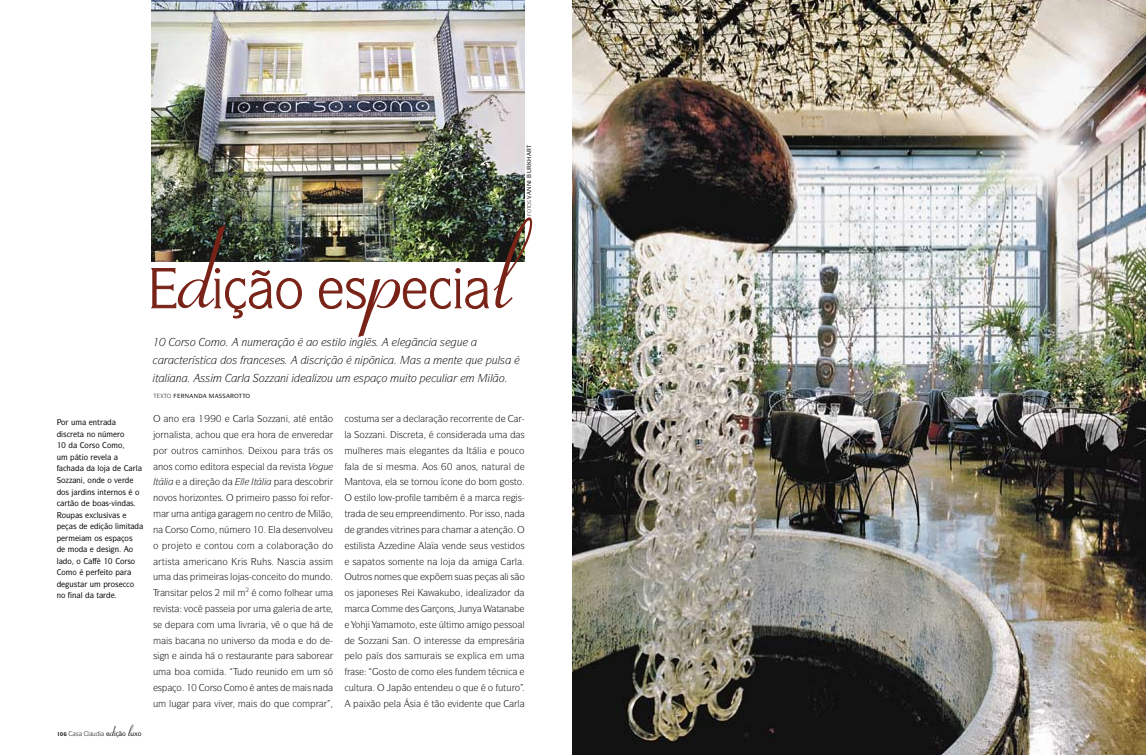
<style>
.page{position:relative;width:1146px;height:755px;background:#fff}
.page>*{position:absolute;margin:0;border:0;box-sizing:border-box;transform-origin:0 0}
.t1{font:129.2px "Coronet LT Std";color:#792318}
.t2{font:16.1px "Coronet LT Std";color:#000;scale:1.05 1}
.t3{font:italic 11px "ITC Symbol Std";color:#000}
.t4{font:9.5px "ITC Symbol Std";color:#000}
.t5{font:500 8px "ITC Symbol Std";color:#000;scale:.95 1}
.t6{font:6.5px "ITC Symbol Std";color:#000}
.t7{font:500 5.7px "ITC Symbol Std";color:#000}
.t8{font:5.7px "ITC Symbol Std";color:#000}
.t9{font:5px "ITC Symbol Std";color:#000}
</style>
<div class="page">
<img style="left:573px;top:0;width:572px;height:754px">
<img style="left:152px;top:0;width:372px;height:261px">
<svg style="left:430px;top:189px;width:4px;height:5px"></svg>
<svg style="left:429px;top:160px;width:6px;height:16px"></svg>
<svg style="left:151px;top:268px;width:26px;height:40px"></svg>
<svg style="left:402px;top:268px;width:87px;height:41px"></svg>
<svg style="left:213px;top:268px;width:152px;height:51px"></svg>
<p class="t5" style="left:63px;top:428px;width:43px">▲ ▼ ■□ ■</p>
<p class="t5" style="left:85px;top:440px;width:41px">□▲□ □ □</p>
<p class="t5" style="left:57px;top:451px;width:55px">◆ ▼□ ❖●</p>
<p class="t5" style="left:136px;top:463px;width:4px">●</p>
<p class="t5" style="left:61px;top:474px;width:38px">□ ■ □■</p>
<p class="t5" style="left:87px;top:486px;width:57px">■▲ ■▼ ■□▲ □</p>
<p class="t5" style="left:97px;top:497px;width:40px">□▲❖■ ▲</p>
<p class="t5" style="left:62px;top:509px;width:24px">□◆ ▲</p>
<p class="t5" style="left:97px;top:509px;width:26px">●◆▲❖ ▲</p>
<p class="t5" style="left:94px;top:532px;width:20px">□▲ ▲</p>
<p class="t5" style="left:105px;top:543px;width:31px">▲ ■ □</p>
<p class="t5" style="left:57px;top:555px;width:27px">● □ □</p>
<p class="t5" style="left:97px;top:555px;width:42px">➔ □ ▲□</p>
<p class="t5" style="left:70px;top:578px;width:27px">◆▲▼ ◆</p>
<p class="t5" style="left:57px;top:589px;width:29px">■□ ■ ●</p>
<p class="t6" style="left:76px;top:728px;width:22px">▲ ● ◆</p>
<h2 class="t2" style="left:109px;top:720px;width:6px">d</h2>
<h2 class="t2" style="left:122px;top:720px;width:20px">□l◆ □</h2>
<p class="t9" style="left:526px;top:213px;width:14px;rotate:-90deg">□▼□▲</p>
<h1 class="t1" style="left:177px;top:188px;width:40px">d</h1>
<h1 class="t1" style="left:365px;top:188px;width:150px">p l</h1>
<p class="t3" style="left:175px;top:335px;width:53px">□▲□ □ □</p>
<p class="t3" style="left:289px;top:335px;width:89px">□ □ ▲▼●□ ■ ● ▲</p>
<p class="t3" style="left:179px;top:353px;width:26px">▼ ▲▼</p>
<p class="t3" style="left:253px;top:353px;width:34px">■ ▲▲</p>
<p class="t3" style="left:309px;top:353px;width:53px">▲ □ ■</p>
<p class="t3" style="left:374px;top:353px;width:7px">■</p>
<p class="t3" style="left:416px;top:353px;width:63px">▲ ■▼ ❑◆</p>
<p class="t3" style="left:491px;top:353px;width:15px">◆●▲</p>
<p class="t3" style="left:155px;top:371px;width:28px">▼●■</p>
<p class="t3" style="left:280px;top:371px;width:63px">■ ● □◆ ◆</p>
<p class="t3" style="left:359px;top:371px;width:59px">▲ □ ◆▼□</p>
<p class="t8" style="left:153px;top:392px;width:20px">▼ ▼□</p>
<p class="t7" style="left:234px;top:391px;width:17px">□▼▼□</p>
<p class="t4" style="left:314px;top:412px;width:20px">■▼ □</p>
<p class="t4" style="left:155px;top:428px;width:32px">□■ ●▲▼</p>
<p class="t4" style="left:210px;top:428px;width:25px">□◆ ❑◆</p>
<p class="t4" style="left:159px;top:444px;width:41px">□ □◆▼ □▲</p>
<p class="t4" style="left:222px;top:444px;width:22px">■ □▲</p>
<p class="t4" style="left:304px;top:444px;width:31px">▼ ▲ □▲</p>
<p class="t4" style="left:158px;top:460px;width:41px">■□▲ □ □</p>
<p class="t4" style="left:287px;top:460px;width:42px">❖▲▼ □ ◆</p>
<p class="t4" style="left:215px;top:476px;width:51px">□ ●● ▼ ●</p>
<p class="t4" style="left:153px;top:491px;width:70px">■□❖□▲ □ □■▼ ▲</p>
<p class="t4" style="left:265px;top:491px;width:43px">□ ▲▲□ □</p>
<p class="t4" style="left:171px;top:507px;width:35px">◆ ■▼</p>
<p class="t4" style="left:255px;top:507px;width:40px">■□ ■▼ □</p>
<p class="t4" style="left:153px;top:523px;width:73px">■ □▲□ □ □ ■</p>
<p class="t4" style="left:293px;top:523px;width:42px">▲ ■❖□●❖ ◆</p>
<p class="t4" style="left:153px;top:539px;width:41px">□ □ ▼□</p>
<p class="t4" style="left:209px;top:539px;width:40px">□■▼□◆ □</p>
<p class="t4" style="left:271px;top:539px;width:25px">□● □</p>
<p class="t4" style="left:162px;top:554px;width:15px">▼▲▼</p>
<p class="t4" style="left:243px;top:554px;width:30px">▲ ◆ ▲</p>
<p class="t4" style="left:289px;top:554px;width:35px">▲ ▲▲</p>
<p class="t4" style="left:224px;top:570px;width:108px">▲ ●□ ▲ □■ ▼□ □ ◆■ □</p>
<p class="t4" style="left:165px;top:586px;width:16px">■▲▼</p>
<p class="t4" style="left:200px;top:586px;width:13px">●□▲</p>
<p class="t4" style="left:233px;top:586px;width:4px">●</p>
<p class="t4" style="left:263px;top:586px;width:33px">□ □ □●</p>
<p class="t4" style="left:161px;top:602px;width:34px">❖ ▲▼ ❖□</p>
<p class="t4" style="left:283px;top:602px;width:4px">●</p>
<p class="t4" style="left:271px;top:618px;width:32px">❖ □ ❑◆</p>
<p class="t4" style="left:168px;top:633px;width:89px">▲ ■ ■□ ◆■ ❖ ▲□</p>
<p class="t4" style="left:187px;top:649px;width:7px">■</p>
<p class="t4" style="left:218px;top:649px;width:51px">□ ▲▼ ◆ ■▼</p>
<p class="t4" style="left:237px;top:665px;width:53px">◆□ ◆■ □</p>
<p class="t4" style="left:204px;top:681px;width:45px">□▲□ □ □</p>
<p class="t4" style="left:261px;top:681px;width:19px">■▼ ▲</p>
<p class="t4" style="left:153px;top:697px;width:25px">◆ ●◆</p>
<p class="t4" style="left:253px;top:697px;width:33px">▲ □ ❑◆</p>
<p class="t4" style="left:349px;top:412px;width:19px">□▲▼◆</p>
<p class="t4" style="left:463px;top:412px;width:27px">□ ■▼</p>
<p class="t4" style="left:415px;top:428px;width:41px">▼ □■▲</p>
<p class="t4" style="left:379px;top:444px;width:39px">▲ ▲ ●</p>
<p class="t4" style="left:431px;top:444px;width:19px">■▼ ▲</p>
<p class="t4" style="left:504px;top:444px;width:22px">□◆ □</p>
<p class="t4" style="left:461px;top:460px;width:51px">■□▲ ■ ▼◆ ●</p>
<p class="t4" style="left:358px;top:475px;width:19px">■▼□❖</p>
<p class="t4" style="left:390px;top:475px;width:69px">● ▲ ▼□ ■□◆ □■</p>
<p class="t4" style="left:504px;top:475px;width:19px">□▲▼□</p>
<p class="t4" style="left:359px;top:491px;width:28px">▲▼ ●□ ●□</p>
<p class="t4" style="left:403px;top:491px;width:24px">□ ● ▼</p>
<p class="t4" style="left:426px;top:507px;width:85px">■ ■▼□ □ ▲▲□ ■</p>
<p class="t4" style="left:369px;top:523px;width:52px">■ ▲ ❖▼■▲</p>
<p class="t4" style="left:485px;top:523px;width:29px">▼■ □</p>
<p class="t4" style="left:349px;top:539px;width:23px">▲▼●▲▼</p>
<p class="t4" style="left:469px;top:539px;width:57px">▲ ◆▲ ❖ ▲▼ □▲</p>
<p class="t4" style="left:352px;top:554px;width:47px">▲ ▼□▲ ▲□</p>
<p class="t4" style="left:410px;top:554px;width:39px">■▼ ■ ●□</p>
<p class="t4" style="left:515px;top:554px;width:4px">●</p>
<p class="t4" style="left:351px;top:570px;width:34px">◆▼ □▲ ■□</p>
<p class="t4" style="left:397px;top:570px;width:18px">▲ ❑◆</p>
<p class="t4" style="left:454px;top:570px;width:20px">▲◆ ▲</p>
<p class="t4" style="left:494px;top:570px;width:32px">▲ ● ▲ □</p>
<p class="t4" style="left:369px;top:586px;width:30px">□■▲▲</p>
<p class="t4" style="left:415px;top:602px;width:59px">▲ □■▲ ◆■</p>
<p class="t4" style="left:401px;top:618px;width:32px">□▼□ ▲▼</p>
<p class="t4" style="left:444px;top:618px;width:22px">●▼ □</p>
<p class="t4" style="left:486px;top:618px;width:40px">□ ▲▲□ ●</p>
<p class="t4" style="left:402px;top:633px;width:34px">■ ■▼</p>
<p class="t4" style="left:378px;top:649px;width:31px">▲ □▲ ▲</p>
<p class="t4" style="left:421px;top:649px;width:29px">◆ ▲ ▲</p>
<p class="t4" style="left:472px;top:649px;width:4px">●</p>
<p class="t4" style="left:355px;top:665px;width:43px">▲ □▲▼□</p>
<p class="t4" style="left:415px;top:665px;width:54px">□ □ ●▲ ◆■</p>
<p class="t4" style="left:349px;top:681px;width:17px">◆●▼◆</p>
<p class="t4" style="left:406px;top:681px;width:69px">□ ■▼ ■ ◆ □ ❑◆</p>
<p class="t4" style="left:488px;top:681px;width:34px">□ ◆▼◆ □</p>
<p class="t4" style="left:410px;top:697px;width:48px">▲ ▼ □ ❖</p>
<p class="t4" style="left:469px;top:697px;width:28px">■▼ ❑◆</p>
<p class="t4" style="left:517px;top:697px;width:4px">●</p>
</div>
